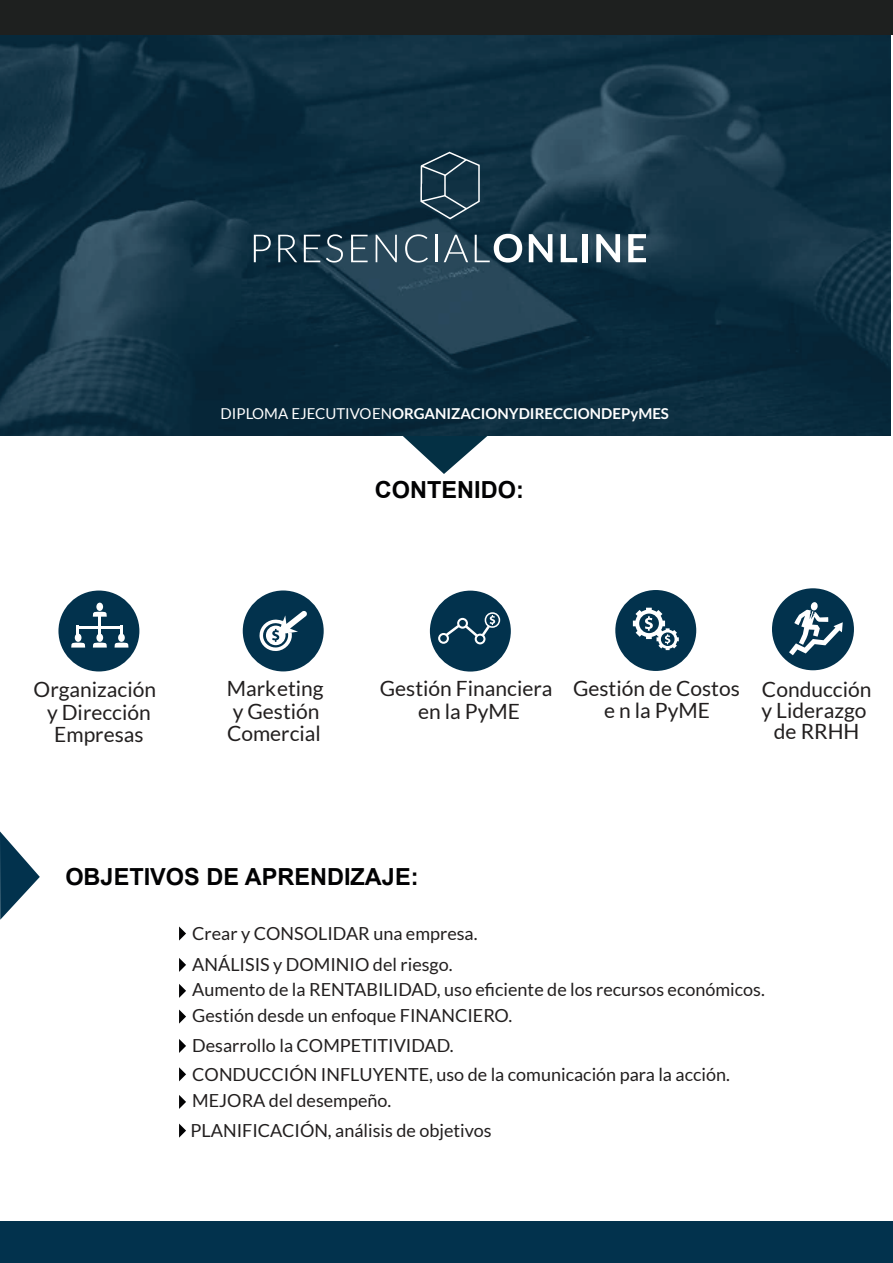
<style>
.page{position:relative;width:893px;height:1263px;background:#fff}
.page>*{position:absolute;margin:0;border:0;box-sizing:border-box;transform-origin:0 0}
.t1{font:700 23.55px "Arial";color:#020203}
.t2{font:21px/22.5px "Lato";color:#221f1f;text-align:center}
.t3{font:18px/31px "Lato";color:#221f1f}
.t4{font:700 15px "Lato";color:#fff}
.s1{font-weight:400}
</style>
<div class="page">
<svg style="left:403px;top:436px;width:85px;height:38px"></svg>
<svg style="left:0;top:831px;width:40px;height:89px"></svg>
<img style="left:0;top:35px;width:890px;height:401px">
<div style="left:0;top:1221px;width:893px;height:41px;background:#02324d"></div>
<div style="left:0;top:0;width:893px;height:35px;background:#1e201f"></div>
<svg style="left:254px;top:235px;width:17px;height:27px"></svg>
<svg style="left:278px;top:235px;width:19px;height:27px"></svg>
<svg style="left:304px;top:235px;width:16px;height:27px"></svg>
<svg style="left:326px;top:234px;width:17px;height:29px"></svg>
<svg style="left:351px;top:235px;width:17px;height:27px"></svg>
<svg style="left:376px;top:235px;width:21px;height:27px"></svg>
<svg style="left:405px;top:234px;width:23px;height:29px"></svg>
<hr style="left:435px;top:235px;width:2px;height:27px;background:#fff">
<svg style="left:444px;top:235px;width:24px;height:27px"></svg>
<svg style="left:475px;top:234px;width:47px;height:29px"></svg>
<svg style="left:529px;top:234px;width:23px;height:28px"></svg>
<svg style="left:561px;top:234px;width:16px;height:28px"></svg>
<div style="left:583px;top:234px;width:5px;height:28px;background:#fff"></div>
<svg style="left:596px;top:234px;width:24px;height:28px"></svg>
<svg style="left:628px;top:234px;width:18px;height:28px"></svg>
<svg style="left:420px;top:152px;width:60px;height:67px;background:#2b4858"></svg>
<div style="left:243px;top:590px;width:81px;height:81px;background:#02324d;border-radius:50%"></div>
<div style="left:615px;top:590px;width:81px;height:81px;background:#02324d;border-radius:50%"></div>
<div style="left:430px;top:591px;width:81px;height:80px;background:#02324d;border-radius:50%"></div>
<div style="left:772px;top:588px;width:82px;height:82px;background:#02324d;border-radius:50%"></div>
<div style="left:58px;top:590px;width:81px;height:81px;background:#02324d;border-radius:50%"></div>
<svg style="left:259px;top:611px;width:48px;height:40px"></svg>
<svg style="left:633px;top:608px;width:46px;height:42px"></svg>
<hr style="left:77px;top:626px;width:46px;height:2px;background:#fff">
<hr style="left:98px;top:615px;width:3px;height:21px;background:#fff">
<svg style="left:76px;top:626px;width:3px;height:8px"></svg>
<svg style="left:120px;top:628px;width:3px;height:5px"></svg>
<div style="left:75px;top:633px;width:6px;height:9px;background:#fff;border-radius:50%"></div>
<svg style="left:71px;top:642px;width:14px;height:5px"></svg>
<div style="left:96px;top:633px;width:7px;height:9px;background:#fff;border-radius:50%"></div>
<svg style="left:93px;top:642px;width:14px;height:5px"></svg>
<div style="left:118px;top:633px;width:7px;height:9px;background:#fff;border-radius:50%"></div>
<svg style="left:115px;top:642px;width:13px;height:5px"></svg>
<div style="left:96px;top:603px;width:7px;height:8px;background:#fff;border-radius:50%"></div>
<svg style="left:93px;top:612px;width:14px;height:5px"></svg>
<svg style="left:438px;top:612px;width:62px;height:32px"></svg>
<svg style="left:789px;top:602px;width:54px;height:53px"></svg>
<svg style="left:179px;top:926px;width:7px;height:14px"></svg>
<svg style="left:179px;top:958px;width:7px;height:14px"></svg>
<svg style="left:179px;top:984px;width:7px;height:14px"></svg>
<svg style="left:179px;top:1039px;width:7px;height:14px"></svg>
<svg style="left:179px;top:1009px;width:7px;height:14px"></svg>
<svg style="left:179px;top:1067px;width:7px;height:14px"></svg>
<svg style="left:179px;top:1095px;width:7px;height:14px"></svg>
<svg style="left:179px;top:1123px;width:7px;height:14px"></svg>
<p class="t4" style="left:221px;top:406px;width:450px"><span class="s1">DIPLOMA EJECUTIVOEN</span>ORGANIZACIONYDIRECCIONDEPyMES</p>
<h1 class="t1" style="left:375px;top:477px;width:150px">CONTENIDO:</h1>
<p class="t2" style="left:227px;top:678px;width:98px;text-align:left">Marketing y Gestión<br>Comercial</p>
<p class="t2" style="left:761px;top:679px;width:111px;line-height:21px">Conducción y Liderazgo de RRHH</p>
<p class="t2" style="left:573px;top:678px;width:168px;line-height:21.1px">Gestión de Costos e n la PyME</p>
<p class="t2" style="left:34px;top:678px;width:124px">Organización y Dirección<br>Empresas</p>
<p class="t2" style="left:380px;top:677px;width:174px">Gestión Financiera en la PyME</p>
<h1 class="t1" style="left:65px;top:863px;width:355px">OBJETIVOS DE APRENDIZAJE:</h1>
<p class="t3" style="left:192px;top:918px;width:287px">Crear y CONSOLIDAR una empresa.<br>ANÁLISIS y DOMINIO del riesgo.</p>
<p class="t3" style="left:192px;top:977px;width:574px;line-height:25.3px">Aumento de la RENTABILIDAD, uso eficiente de los recursos económicos.<br>Gestión desde un enfoque FINANCIERO.</p>
<p class="t3" style="left:192px;top:1032px;width:539px;line-height:28.3px">Desarrollo la COMPETITIVIDAD.<br>CONDUCCIÓN INFLUYENTE, uso de la comunicación para la acción.</p>
<p class="t3" style="left:191px;top:1085px;width:302px;line-height:30px">MEJORA del desempeño.<br>PLANIFICACIÓN, análisis de objetivos</p>
</div>
